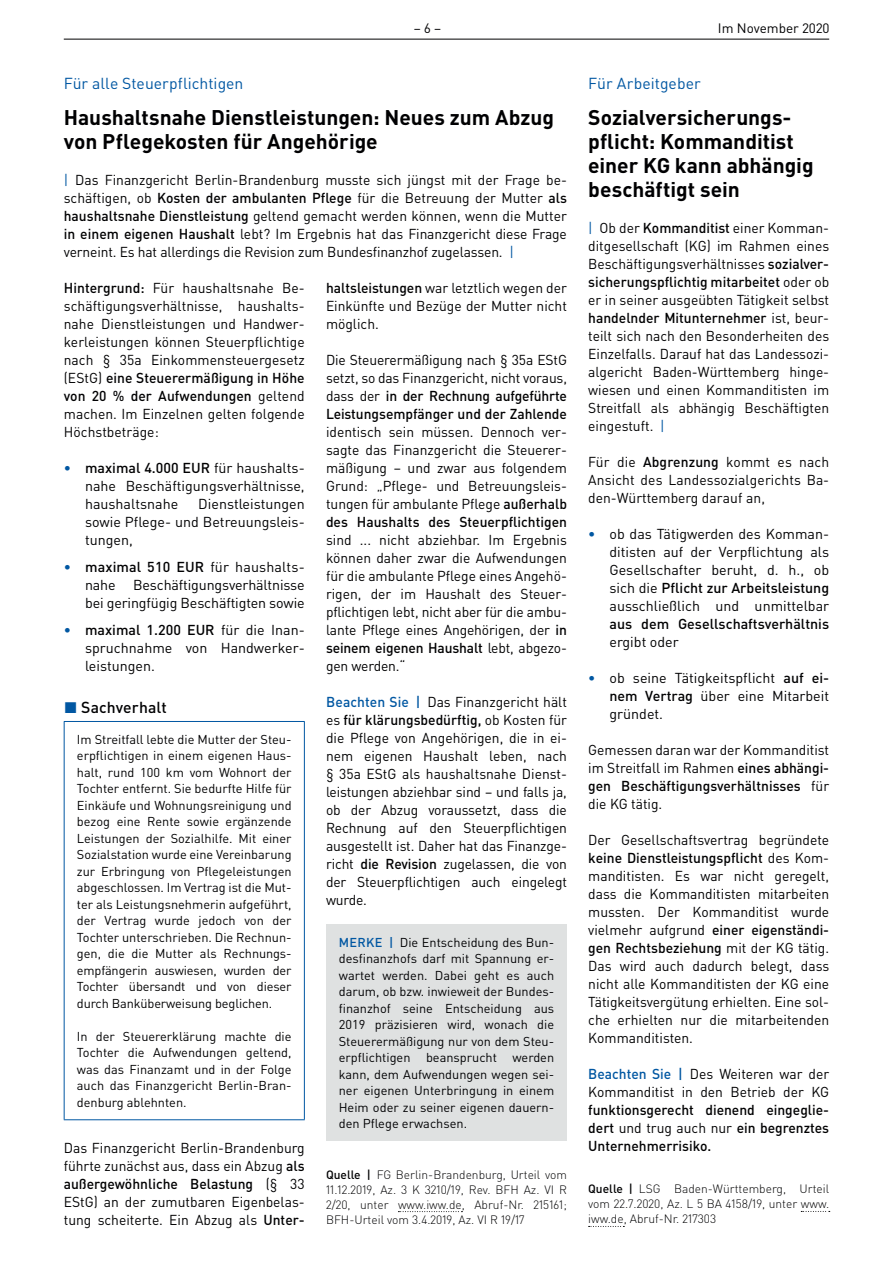
<style>
.page{position:relative;width:893px;height:1263px;background:#fff}
.page>*{position:absolute;margin:0;border:0;box-sizing:border-box;transform-origin:0 0}
.t1{font:700 21px/24px "DIN Pro";color:#000002}
.t2{font:15.75px "DIN Pro";color:#0157a2}
.t3{font:500 15.75px "DIN Pro";letter-spacing:.005em;color:#000002}
.t4{font:14.25px/18px "DIN Pro";color:#000002;text-align:justify}
.t5{font:500 14.25px/18px "DIN Pro";color:#000002;text-align:justify}
.t6{font:13.5px "DIN Pro";color:#000002}
.t7{font:12.75px/16.5px "DIN Pro";color:#000002;text-align:justify}
.t8{font:300 12px/15px "DIN Pro";color:#000002;text-align:justify}
.s1{color:#0157a2}
.s2{font-weight:500}
.s3{font-weight:500;color:#0157a2}
.s4{font-weight:400}
</style>
<div class="page">
<hr style="left:64px;top:39px;width:765px;height:1px;background:#000002">
<hr style="left:64px;top:721px;width:241px;height:1px;background:#0157a2">
<hr style="left:64px;top:722px;width:1px;height:397px;background:#0157a2">
<hr style="left:304px;top:722px;width:1px;height:397px;background:#0157a2">
<hr style="left:64px;top:1119px;width:241px;height:1px;background:#0157a2">
<svg style="left:398px;top:1211px;width:64px;height:1px"></svg>
<div style="left:326px;top:924px;width:241px;height:217px;background:#dfe1e1"></div>
<svg style="left:801px;top:1211px;width:29px;height:1px"></svg>
<svg style="left:589px;top:1226px;width:35px;height:1px"></svg>
<p class="t6" style="left:414px;top:19px;width:29px">– 6 –</p>
<p class="t6" style="left:718px;top:19px;width:113px">Im November 2020</p>
<p class="t2" style="left:64px;top:73px;width:181px">Für alle Steuerpflichtigen</p>
<h1 class="t1" style="left:64px;top:105px;width:492px">Haushaltsnahe Dienstleistungen: Neues zum Abzug von Pflegekosten für Angehörige</h1>
<p class="t4" style="left:64px;top:171px;width:505px"><span class="s1">|</span> Das Finanzgericht Berlin-Brandenburg musste sich jüngst mit der Frage be&shy;schäftigen, ob <span class="s2">Kosten der ambulanten Pflege</span> für die Betreuung der Mutter <span class="s2">als haushaltsnahe Dienstleistung</span> geltend gemacht werden können, wenn die Mutter <span class="s2">in einem eigenen Haushalt</span> lebt? Im Ergebnis hat das Finanzgericht diese Frage verneint. Es hat allerdings die Revision zum Bundesfinanzhof zugelassen. <span class="s1">|</span></p>
<p class="t4" style="left:64px;top:278px;width:242px"><span class="s2">Hintergrund:</span> Für haushaltsnahe Be&shy;schäftigungsverhältnisse, haushalts&shy;nahe Dienstleistungen und Handwer&shy;kerleistungen können Steuerpflichtige nach § 35a Einkommensteuergesetz (EStG) <span class="s2">eine Steuerermäßigung in Höhe von 20 % der Aufwendungen</span> geltend machen. Im Einzelnen gelten folgende Höchstbeträge:</p>
<p class="t4" style="left:85px;top:458px;width:221px;text-indent:-21px"><span class="s3">•</span> <span class="s2">maximal 4.000 EUR</span> für haushalts&shy;nahe Beschäftigungsverhältnisse, haushaltsnahe</p>
<p class="t4" style="left:326px;top:278px;width:242px"><span class="s2">haltsleistungen</span> war letztlich wegen der Einkünfte und Bezüge der Mutter nicht möglich.</p>
<p class="t4" style="left:326px;top:350px;width:242px">Die Steuerermäßigung nach § 35a EStG setzt, so das Finanzgericht, nicht voraus, dass der <span class="s2">in der Rechnung aufgeführte Leistungsempfänger und der Zahlende</span></p>
<p class="t4" style="left:326px;top:422px;width:242px">identisch sein müssen. Dennoch ver&shy;sagte das Finanzgericht die Steuerer&shy;mäßigung – und zwar aus folgendem Grund: „Pflege- und Betreuungsleis&shy;tungen für ambulante Pflege <span class="s2">außerhalb des Haushalts des Steuerpflichtigen</span></p>
<p class="t4" style="left:326px;top:530px;width:242px">sind ... nicht abziehbar. Im Ergebnis können daher zwar die Aufwendungen für die ambulante Pflege eines Angehö&shy;rigen, der im Haushalt des Steuer&shy;pflichtigen lebt, nicht aber für die ambu&shy;lante Pflege eines Angehörigen, der <span class="s2">in seinem eigenen Haushalt</span> lebt, abgezo&shy;gen werden.“</p>
<p class="t4" style="left:326px;top:692px;width:242px"><span class="s3">Beachten Sie |</span> Das Finanzgericht hält es <span class="s2">für klärungsbedürftig,</span> ob Kosten für die Pflege von Angehörigen, die in ei&shy;nem eigenen Haushalt leben, nach § 35a EStG als haushaltsnahe Dienst&shy;leistungen abziehbar sind – und falls ja, ob der Abzug voraussetzt, dass die Rechnung auf den Steuerpflichtigen ausgestellt ist. Daher hat das Finanzge&shy;richt <span class="s2">die Revision</span> zugelassen, die von der Steuerpflichtigen auch eingelegt wurde.</p>
<p class="t7" style="left:339px;top:933px;width:217px"><span class="s3">MERKE |</span> Die Entscheidung des Bun&shy;desfinanzhofs darf mit Spannung er&shy;wartet werden. Dabei geht es auch darum, ob bzw. inwieweit der Bundes&shy;finanzhof seine Entscheidung aus 2019 präzisieren wird, wonach die Steuerermäßigung nur von dem Steu&shy;erpflichtigen beansprucht werden kann, dem Aufwendungen wegen sei&shy;ner eigenen Unterbringung in einem Heim oder zu seiner eigenen dauern&shy;den Pflege erwachsen.</p>
<p class="t8" style="left:326px;top:1166px;width:242px"><span class="s2">Quelle |</span> FG Berlin-Brandenburg, Urteil vom 11.12.2019, Az. 3 K 3210/19, Rev. BFH Az. VI R 2/20, unter www.iww.de, Abruf-Nr. 215161; BFH-Urteil vom 3.4.2019, Az. VI R 19/17</p>
<p class="t4" style="left:85px;top:494px;width:221px;text-indent:113px">Dienstleistungen sowie Pflege- und Betreuungsleis&shy;tungen,</p>
<p class="t4" style="left:85px;top:557px;width:221px;text-indent:-21px"><span class="s3">•</span> <span class="s2">maximal 510 EUR</span> für haushalts&shy;nahe Beschäftigungsverhältnisse bei geringfügig Beschäftigten sowie</p>
<p class="t4" style="left:85px;top:620px;width:221px;text-indent:-21px"><span class="s3">•</span> <span class="s2">maximal 1.200 EUR</span> für die Inan&shy;spruchnahme von Handwerker&shy;leistungen.</p>
<p class="t3" style="left:64px;top:696px;width:104px"><span class="s1">◼</span> Sachverhalt</p>
<p class="t7" style="left:77px;top:731px;width:216px">Im Streitfall lebte die Mutter der Steu&shy;erpflichtigen in einem eigenen Haus&shy;halt, rund 100 km vom Wohnort der Tochter entfernt. Sie bedurfte Hilfe für Einkäufe und Wohnungsreinigung und bezog eine Rente sowie ergänzende Leistungen der Sozialhilfe. Mit einer Sozialstation wurde eine Vereinbarung zur Erbringung von Pflegeleistungen abgeschlossen. Im Vertrag ist die Mut&shy;ter als Leistungsnehmerin aufgeführt, der Vertrag wurde jedoch von der Tochter unterschrieben. Die Rechnun&shy;gen, die die Mutter als Rechnungs&shy;empfängerin auswiesen, wurden der Tochter übersandt und von dieser durch Banküberweisung beglichen.</p>
<p class="t7" style="left:77px;top:1027px;width:216px">In der Steuererklärung machte die Tochter die Aufwendungen geltend, was das Finanzamt und in der Folge auch das Finanzgericht Berlin-Bran&shy;denburg ablehnten.</p>
<p class="t4" style="left:64px;top:1138px;width:242px">Das Finanzgericht Berlin-Brandenburg führte zunächst aus, dass ein Abzug <span class="s2">als außergewöhnliche Belastung</span> (§ 33<br>EStG) an der zumutbaren Eigenbelas&shy;tung scheiterte. Ein Abzug als <span class="s2">Unter-</span></p>
<p class="t2" style="left:588px;top:73px;width:114px">Für Arbeitgeber</p>
<h1 class="t1" style="left:588px;top:105px;width:227px">Sozialversicherungs&shy;pflicht: Kommanditist einer KG kann abhängig beschäftigt sein</h1>
<p class="t4" style="left:588px;top:219px;width:242px"><span class="s1">|</span> Ob der <span class="s2">Kommanditist</span> einer Komman&shy;ditgesellschaft (KG) im Rahmen eines Beschäftigungsverhältnisses <span class="s2">sozialver&shy;sicherungspflichtig mitarbeitet</span> oder ob er in seiner ausgeübten Tätigkeit selbst <span class="s2">handelnder Mitunternehmer</span> ist, beur&shy;teilt sich nach den Besonderheiten des Einzelfalls. Darauf hat das Landessozi&shy;algericht Baden-Württemberg hinge&shy;wiesen und einen Kommanditisten im Streitfall als abhängig Beschäftigten eingestuft. <span class="s1">|</span></p>
<p class="t4" style="left:588px;top:453px;width:242px">Für die <span class="s2">Abgrenzung</span> kommt es nach Ansicht des Landessozialgerichts Ba&shy;den-Württemberg darauf an,</p>
<p class="t4" style="left:609px;top:525px;width:221px;text-indent:-21px"><span class="s3">•</span> ob das Tätigwerden des Komman&shy;ditisten auf der Verpflichtung als Gesellschafter beruht, d. h., ob sich die <span class="s2">Pflicht zur Arbeitsleistung </span>ausschließlich und unmittelbar</p>
<p class="t5" style="left:609px;top:615px;width:221px">aus dem Gesellschaftsverhältnis</p>
<p class="t4" style="left:609px;top:633px;width:71px">ergibt oder</p>
<p class="t4" style="left:609px;top:669px;width:221px;text-indent:-21px"><span class="s3">•</span> ob seine Tätigkeitspflicht <span class="s2">auf ei&shy;nem Vertrag</span> über eine Mitarbeit gründet.</p>
<p class="t4" style="left:588px;top:741px;width:242px">Gemessen daran war der Kommanditist im Streitfall im Rahmen <span class="s2">eines abhängi&shy;gen Beschäftigungsverhältnisses</span> für die KG tätig.</p>
<p class="t4" style="left:588px;top:831px;width:242px">Der Gesellschaftsvertrag begründete <span class="s2">keine Dienstleistungspflicht</span> des Kom&shy;manditisten. Es war nicht geregelt, dass die Kommanditisten mitarbeiten mussten. Der Kommanditist wurde vielmehr aufgrund <span class="s2">einer eigenständi&shy;gen Rechtsbeziehung</span> mit der KG tätig.<br>Das wird auch dadurch belegt, dass nicht alle Kommanditisten der KG eine Tätigkeitsvergütung erhielten. Eine sol&shy;che erhielten nur die mitarbeitenden Kommanditisten.</p>
<p class="t4" style="left:588px;top:1065px;width:242px"><span class="s3">Beachten Sie |</span> Des Weiteren war der<br>Kommanditist in den Betrieb der KG</p>
<p class="t5" style="left:588px;top:1101px;width:242px">funktionsgerecht dienend eingeglie&shy;dert <span class="s4">und trug auch nur</span> ein begrenztes Unternehmerrisiko.</p>
<p class="t8" style="left:588px;top:1181px;width:242px"><span class="s2">Quelle |</span> LSG Baden-Württemberg, Urteil vom 22.7.2020, Az. L 5 BA 4158/19, unter www. iww.de, Abruf-Nr. 217303</p>
</div>
